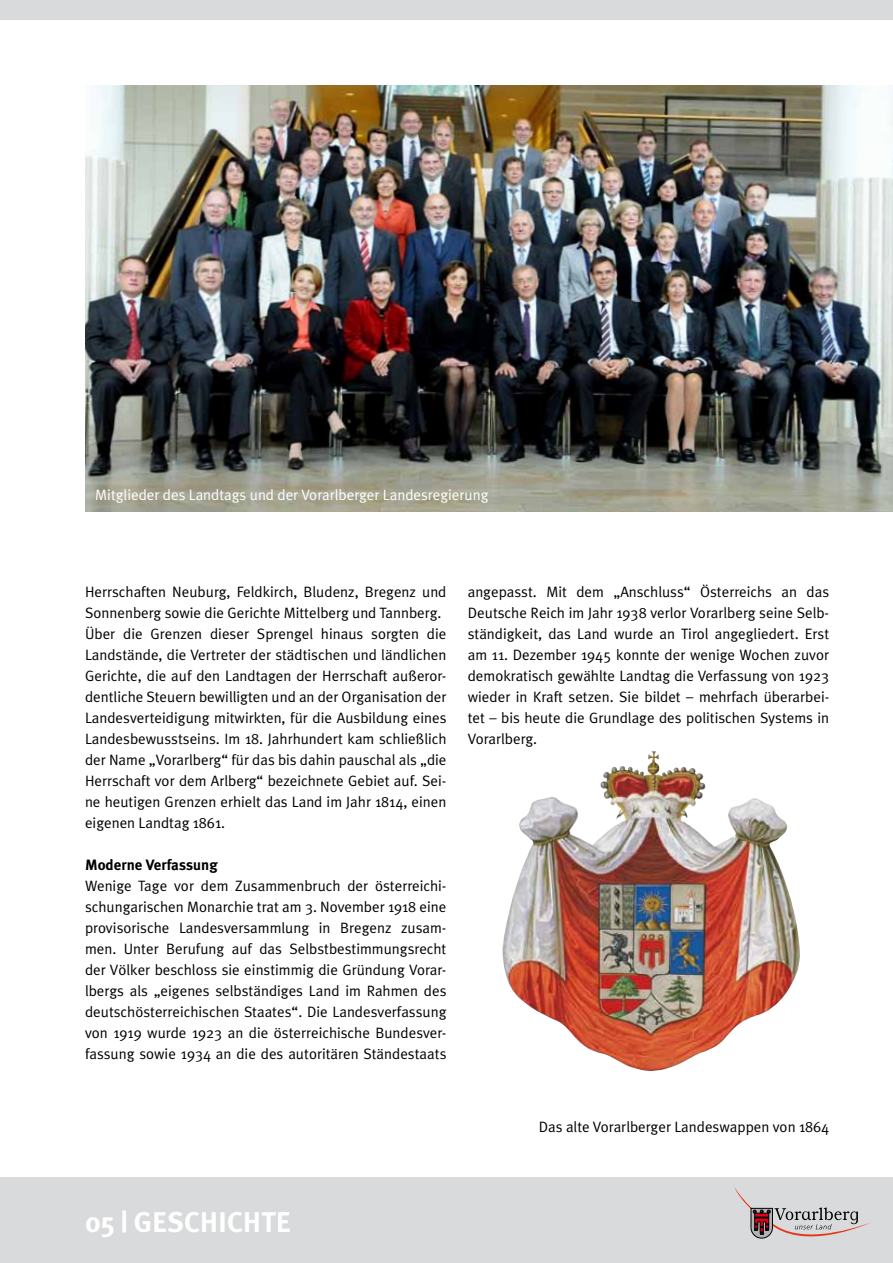
<style>
.page{position:relative;width:893px;height:1263px;background:#fff}
.page>*{position:absolute;margin:0;border:0;box-sizing:border-box;transform-origin:0 0}
.t1{font:700 28.5px "Meta Plus";letter-spacing:.11em;color:#fff}
.t2{font:15px/21px "Meta Plus Normal";color:#000;text-align:justify}
.t3{font:15px "Meta Plus Normal";color:#fff}
.t4{font:700 15px "Meta Plus";color:#000}
</style>
<div class="page">
<div style="left:0;top:1178px;width:893px;height:85px;background:#d9dadb"></div>
<div style="left:0;top:0;width:893px;height:20px;background:#d9dadb"></div>
<img style="left:85px;top:85px;width:808px;height:427px">
<img style="left:502px;top:751px;width:298px;height:320px">
<svg style="left:734px;top:1187px;width:137px;height:51px"></svg>
<p class="t3" style="left:95px;top:486px;width:395px">Mitglieder des Landtags und der Vorarlberger Landesregierung</p>
<p class="t2" style="left:85px;top:581px;width:363px;text-align:left">Herrschaften Neuburg, Feldkirch, Bludenz, Bregenz und Sonnenberg sowie die Gerichte Mittelberg und Tannberg.<br>Über die Grenzen dieser Sprengel hinaus sorgten die Landstände, die Vertreter der städtischen und ländlichen Gerichte, die auf den Landtagen der Herrschaft außeror&shy;dentliche Steuern bewilligten und an der Organisation der Landesverteidigung mitwirkten, für die Ausbildung eines Landesbewusstseins. Im 18. Jahrhundert kam schließlich der Name „Vorarlberg“ für das bis dahin pauschal als „die Herrschaft vor dem Arlberg“ bezeichnete Gebiet auf. Sei&shy;ne heutigen Grenzen erhielt das Land im Jahr 1814, einen eigenen Landtag 1861.</p>
<p class="t4" style="left:85px;top:856px;width:134px">Moderne Verfassung</p>
<p class="t2" style="left:85px;top:875px;width:363px">Wenige Tage vor dem Zusammenbruch der österreichi&shy;schungarischen Monarchie trat am 3. November 1918 eine provisorische Landesversammlung in Bregenz zusam&shy;men. Unter Berufung auf das Selbstbestimmungsrecht der Völker beschloss sie einstimmig die Gründung Vorar&shy;lbergs als „eigenes selbständiges Land im Rahmen des deutschösterreichischen Staates“. Die Landesverfassung von 1919 wurde 1923 an die österreichische Bundesver&shy;fassung sowie 1934 an die des autoritären Ständestaats</p>
<p class="t2" style="left:468px;top:581px;width:363px">angepasst. Mit dem „Anschluss“ Österreichs an das Deutsche Reich im Jahr 1938 verlor Vorarlberg seine Selb&shy;ständigkeit, das Land wurde an Tirol angegliedert. Erst am 11. Dezember 1945 konnte der wenige Wochen zuvor demokratisch gewählte Landtag die Verfassung von 1923 wieder in Kraft setzen. Sie bildet – mehrfach überarbei&shy;tet – bis heute die Grundlage des politischen Systems in Vorarlberg.</p>
<p class="t2" style="left:539px;top:1116px;width:292px">Das alte Vorarlberger Landeswappen von 1864</p>
<h1 class="t1" style="left:85px;top:1206px;width:208px">05 | Geschichte</h1>
</div>
